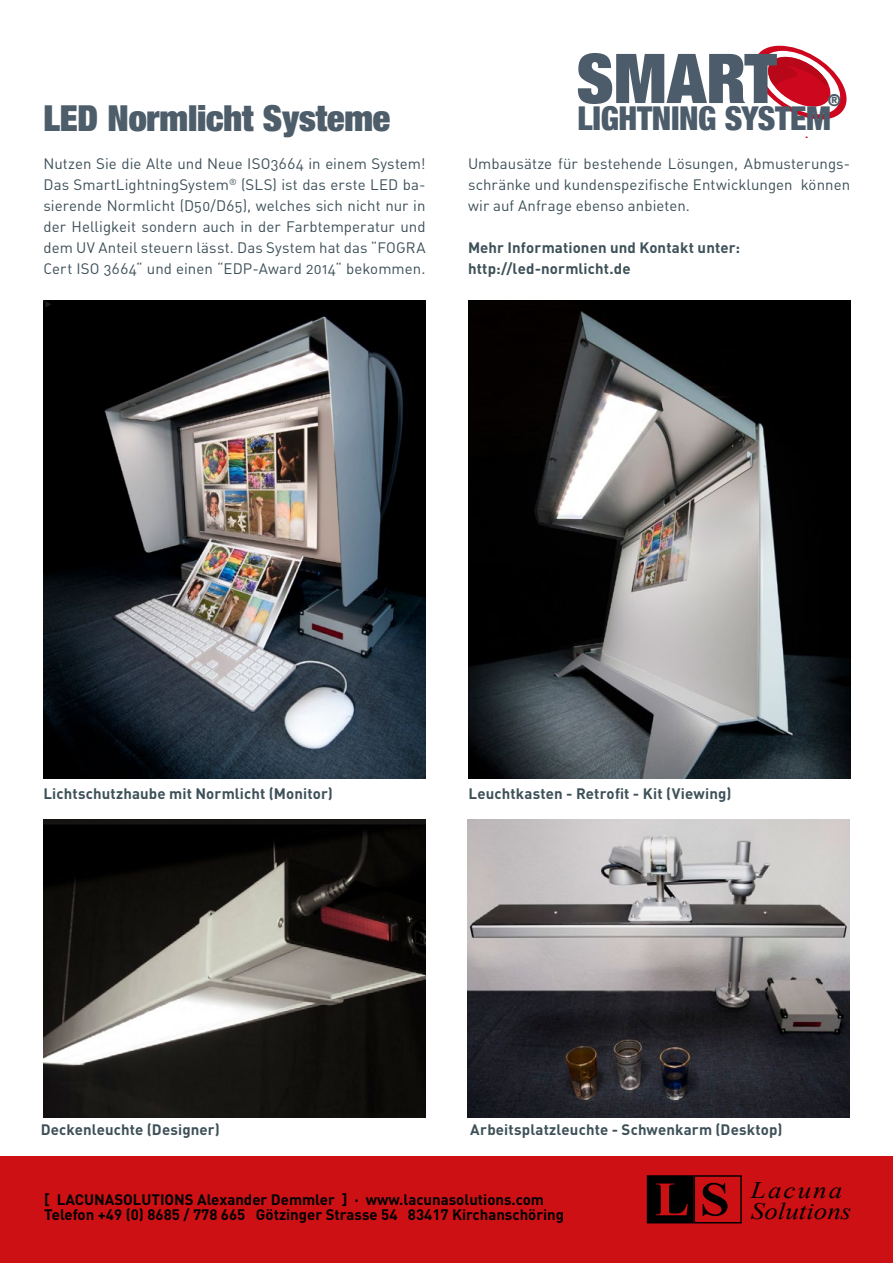
<style>
.page{position:relative;width:893px;height:1263px;background:#fff}
.page>*{position:absolute;margin:0;border:0;box-sizing:border-box;transform-origin:0 0}
.t1{font:900 expanded 36px "Helvetica Neue LT";letter-spacing:-.005em;color:#4e5d6a}
.t2{font:900 condensed 32.85px "Helvetica Neue";letter-spacing:-.01em;color:#4c5c6a}
.t3{font:italic 23.7px/21px "Times New Roman";color:#000;scale:1.14 1}
.t4{font:900 condensed 16.35px "Helvetica Neue";color:#4c5c6a}
.t5{font:15px/21px "DIN Regular Alternate";letter-spacing:.005em;color:#3d5058;text-align:justify}
.t6{font:700 15px/21px "DIN";letter-spacing:.01em;color:#3d5058}
.t7{font:700 15px/15px "DIN";color:#000}
</style>
<div class="page">
<div style="left:0;top:1157px;width:893px;height:106px;background:#cd1013"></div>
<svg style="left:647px;top:1175px;width:47px;height:48px;background:#210203"></svg>
<div style="left:694px;top:1175px;width:48px;height:48px;border:1px solid #000"></div>
<svg style="left:703px;top:1183px;width:25px;height:33px"></svg>
<svg style="left:578px;top:46px;width:269px;height:73px"></svg>
<img style="left:43px;top:301px;width:383px;height:478px">
<img style="left:468px;top:820px;width:382px;height:298px">
<img style="left:469px;top:301px;width:382px;height:478px">
<img style="left:43px;top:820px;width:382px;height:298px">
<h1 class="t1" style="left:43px;top:95px;width:348px">LED Normlicht Systeme</h1>
<p class="t4" style="left:828px;top:87px;width:15px">®</p>
<h2 class="t2" style="left:578px;top:92px;width:255px">LIGHTNING SYSTEM</h2>
<p class="t5" style="left:43px;top:152px;width:384px">Nutzen Sie die Alte und Neue ISO3664 in einem System!<br>Das SmartLightningSystem<sup>®</sup> (SLS) ist das erste LED ba&shy;sierende Normlicht (D50/D65), welches sich nicht nur in der Helligkeit sondern auch in der Farbtemperatur und dem UV Anteil steuern lässt. Das System hat das “FOGRA Cert ISO 3664“ und einen “EDP-Award 2014“ bekommen.</p>
<p class="t5" style="left:468px;top:152px;width:384px">Umbausätze für bestehende Lösungen, Abmusterungs&shy;schränke und kundenspezifische Entwicklungen können wir auf Anfrage ebenso anbieten.</p>
<p class="t6" style="left:468px;top:236px;width:274px">Mehr Informationen und Kontakt unter: http://led-normlicht.de</p>
<p class="t6" style="left:43px;top:782px;width:291px">Lichtschutzhaube mit Normlicht (Monitor)</p>
<p class="t6" style="left:469px;top:782px;width:264px">Leuchtkasten - Retrofit - Kit (Viewing)</p>
<p class="t6" style="left:41px;top:1118px;width:180px">Deckenleuchte (Designer)</p>
<p class="t6" style="left:470px;top:1118px;width:314px">Arbeitsplatzleuchte - Schwenkarm (Desktop)</p>
<p class="t7" style="left:44px;top:1191px;width:521px">[ LACUNASOLUTIONS Alexander Demmler ] · www.lacunasolutions.com<br>Telefon +49 (0) 8685 / 778 665 Götzinger Strasse 54 83417 Kirchanschöring</p>
<h3 class="t3" style="left:751px;top:1179px;width:90px">Lacuna<br>Solutions</h3>
</div>
